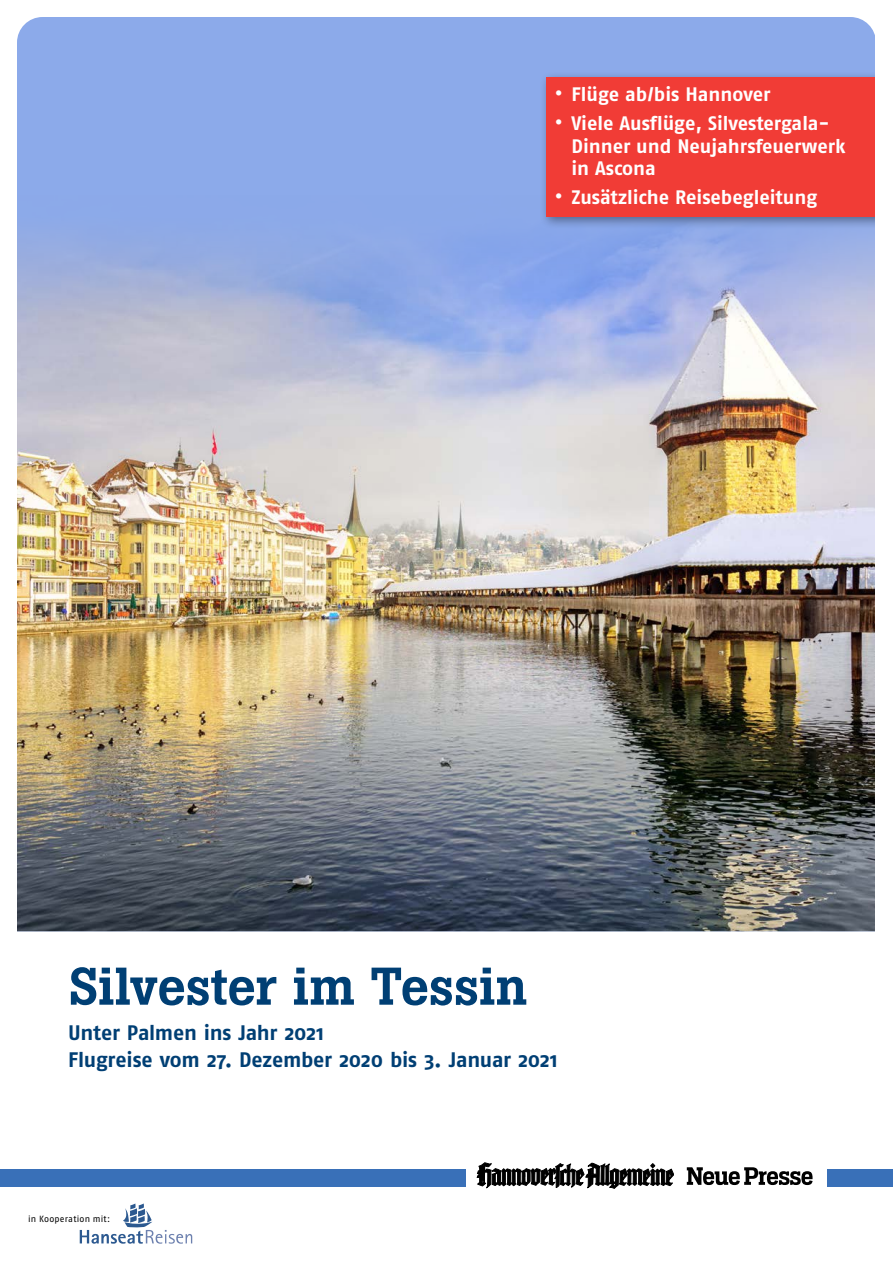
<style>
.page{position:relative;width:893px;height:1263px;background:#fff}
.page>*{position:absolute;margin:0;border:0;box-sizing:border-box;transform-origin:0 0}
.t1{font:500 52.5px "Boton Pro";letter-spacing:-.005em;color:#003f74}
.t2{font:700 21px/27px "Fago OT";letter-spacing:-.015em;color:#003f74}
.t3{font:700 19.5px/22.5px "Fago OT";color:#fff}
.t4{font:9px "Fago OT";letter-spacing:.02em;color:#000}
.s1{font-size:21.45px}
</style>
<div class="page">
<svg style="left:80px;top:1203px;width:112px;height:41px"></svg>
<div style="left:0;top:1169px;width:465px;height:17px;background:#3970b8"></div>
<div style="left:827px;top:1169px;width:66px;height:17px;background:#3970b8"></div>
<svg style="left:477px;top:1163px;width:197px;height:26px"></svg>
<svg style="left:687px;top:1167px;width:126px;height:18px"></svg>
<div style="left:17px;top:17px;width:858px;height:179px;background:#8caaea"></div>
<img style="left:17px;top:196px;width:858px;height:735px">
<div style="left:539px;top:71px;width:354px;height:158px;background:#000;opacity:.4"></div>
<div style="left:546px;top:77px;width:347px;height:140px;background:#f13c36"></div>
<div style="left:876px;top:0;width:17px;height:948px;background:#fff"></div>
<p class="t3" style="left:554px;top:83px;width:218px"><span class="s1">•</span> Flüge ab/bis Hannover</p>
<p class="t3" style="left:571px;top:112px;width:275px;text-indent:-17px"><span class="s1">•</span> Viele Ausflüge, Silvestergala-<br>Dinner und Neujahrsfeuerwerk in Ascona</p>
<p class="t3" style="left:554px;top:186px;width:264px"><span class="s1">•</span> Zusätzliche Reisebegleitung</p>
<h1 class="t1" style="left:68px;top:952px;width:461px">Silvester im Tessin</h1>
<p class="t2" style="left:68px;top:1019px;width:491px">Unter Palmen ins Jahr 2021<br>Flugreise vom 27. Dezember 2020 bis 3. Januar 2021</p>
<p class="t4" style="left:28px;top:1213px;width:83px">in Kooperation mit:</p>
</div>
